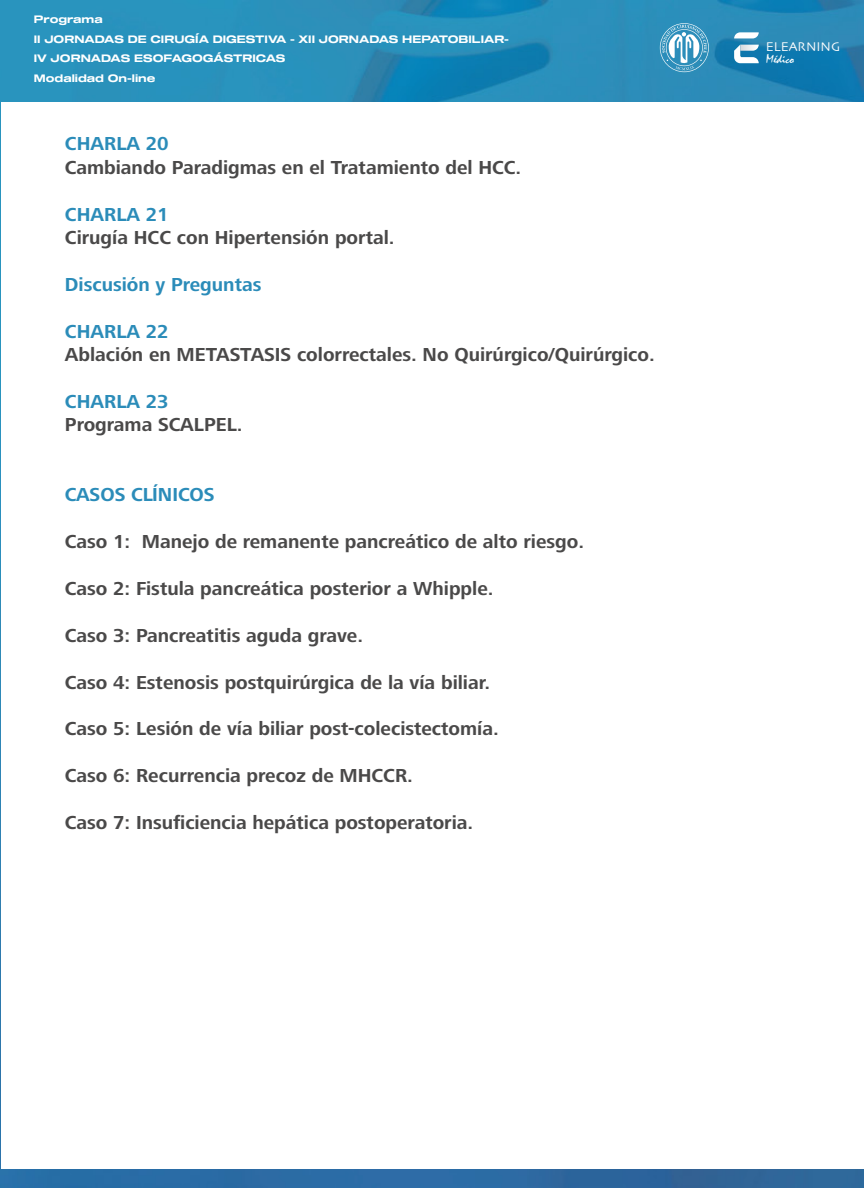
<style>
.page{position:relative;width:864px;height:1188px;background:#fff}
.page>*{position:absolute;margin:0;border:0;box-sizing:border-box;transform-origin:0 0}
.t1{font:700 19.5px "Frutiger Next LT";color:#4a4949}
.t2{font:700 19.5px "Frutiger Next LT";color:#2b8cb9}
.t3{font:13.2px "Skia";color:#fff}
.t4{font:12.75px "Mistral";color:#fff}
.t5{font:10.5px/19.5px "Sequel 100 Black 65";color:#fff}
</style>
<div class="page">
<img style="left:0;top:0;width:864px;height:1188px">
<div style="left:1px;top:102px;width:863px;height:1066px;background:#fff"></div>
<svg style="left:660px;top:23px;width:49px;height:49px;background:#65accc"></svg>
<svg style="left:734px;top:32px;width:25px;height:6px"></svg>
<svg style="left:734px;top:45px;width:25px;height:18px"></svg>
<p class="t5" style="left:34px;top:10px;width:476px">Programa<br>II JORNADAS DE CIRUGÍA DIGESTIVA - XII JORNADAS HEPATOBILIAR-<br>IV JORNADAS ESOFAGOGÁSTRICAS<br>Modalidad On-line</p>
<p class="t2" style="left:65px;top:133px;width:105px">CHARLA 20</p>
<p class="t1" style="left:65px;top:156px;width:458px">Cambiando Paradigmas en el Tratamiento del HCC.</p>
<p class="t2" style="left:65px;top:203px;width:105px">CHARLA 21</p>
<p class="t1" style="left:65px;top:227px;width:331px">Cirugía HCC con Hipertensión portal.</p>
<p class="t2" style="left:65px;top:273px;width:198px">Discusión y Preguntas</p>
<p class="t2" style="left:65px;top:320px;width:105px">CHARLA 22</p>
<p class="t1" style="left:65px;top:344px;width:591px">Ablación en METASTASIS colorrectales. No Quirúrgico/Quirúrgico.</p>
<p class="t2" style="left:65px;top:390px;width:105px">CHARLA 23</p>
<p class="t1" style="left:65px;top:414px;width:179px">Programa SCALPEL.</p>
<p class="t2" style="left:65px;top:484px;width:151px">CASOS CLÍNICOS</p>
<p class="t1" style="left:65px;top:531px;width:521px">Caso 1: Manejo de remanente pancreático de alto riesgo.</p>
<p class="t1" style="left:65px;top:578px;width:430px">Caso 2: Fistula pancreática posterior a Whipple.</p>
<p class="t1" style="left:65px;top:624px;width:300px">Caso 3: Pancreatitis aguda grave.</p>
<p class="t1" style="left:65px;top:671px;width:427px">Caso 4: Estenosis postquirúrgica de la vía biliar.</p>
<p class="t1" style="left:65px;top:718px;width:435px">Caso 5: Lesión de vía biliar post-colecistectomía.</p>
<p class="t1" style="left:65px;top:765px;width:350px">Caso 6: Recurrencia precoz de MHCCR.</p>
<p class="t1" style="left:65px;top:812px;width:410px">Caso 7: Insuficiencia hepática postoperatoria.</p>
<p class="t3" style="left:766px;top:39px;width:76px">ELEARNING</p>
<p class="t4" style="left:766px;top:52px;width:29px">Médico</p>
</div>
